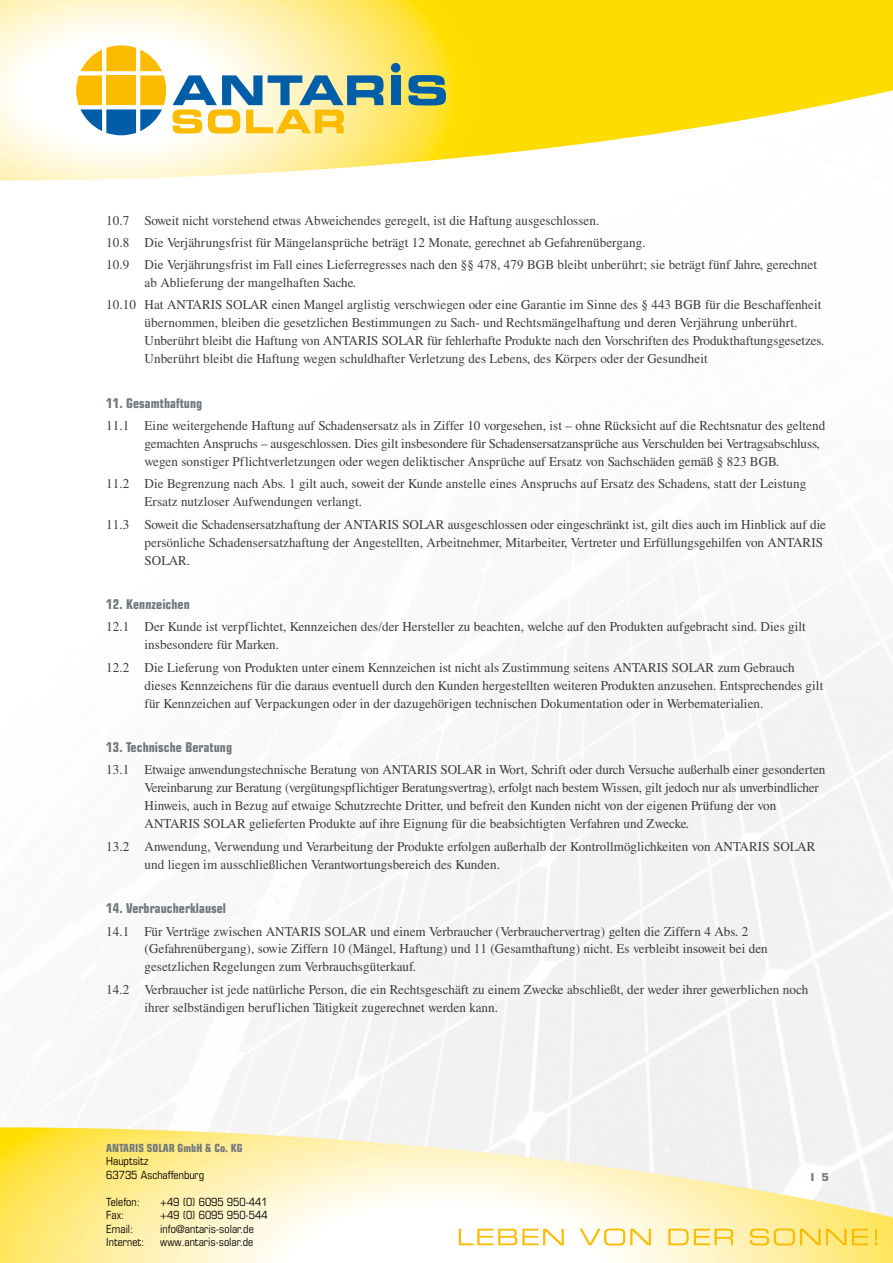
<style>
.page{position:relative;width:893px;height:1263px;background:#fff}
.page>*{position:absolute;margin:0;border:0;box-sizing:border-box;transform-origin:0 0}
.t1{font:13.5px/18px "Times LTCE";letter-spacing:.005em;color:#3e3d40}
.t2{font:700 condensed 13.5px "Eurostile LTCE";letter-spacing:.005em;color:#72797e}
.t3{font:condensed 11.25px/13.5px "Eurostile LTCE";color:#000}
.t4{font:700 condensed 11.25px "Eurostile LTCE";color:#72797e}
.t5{font:700 10.5px "Eurostile LTCE";color:#72797e}
</style>
<div class="page">
<svg style="left:0;top:0;width:893px;height:180px"></svg>
<svg style="left:0;top:1127px;width:893px;height:136px"></svg>
<svg style="left:459px;top:1229px;width:105px;height:16px"></svg>
<svg style="left:580px;top:1228px;width:71px;height:17px"></svg>
<svg style="left:668px;top:1229px;width:65px;height:16px"></svg>
<svg style="left:750px;top:1228px;width:118px;height:17px;background:#fddd64"></svg>
<svg style="left:875px;top:1229px;width:2px;height:16px"></svg>
<div style="left:391px;top:63px;width:9px;height:10px;background:#005ea8;border-radius:50%"></div>
<div style="left:391px;top:75px;width:9px;height:30px;background:#005ea8"></div>
<svg style="left:408px;top:75px;width:38px;height:30px"></svg>
<svg style="left:173px;top:75px;width:210px;height:59px;background:#b8c19a"></svg>
<svg style="left:76px;top:45px;width:90px;height:90px"></svg>
<p class="t1" style="left:106px;top:209px;width:712px;line-height:22.2px">10.7 Soweit nicht vorstehend etwas Abweichendes geregelt, ist die Haftung ausgeschlossen.<br>10.8 Die Verjährungsfrist für Mängelansprüche beträgt 12 Monate, gerechnet ab Gefahrenübergang.<br>10.9 Die Verjährungsfrist im Fall eines Lieferregresses nach den §§ 478, 479 BGB bleibt unberührt; sie beträgt fünf Jahre, gerechnet</p>
<p class="t1" style="left:106px;top:271px;width:717px;line-height:22.2px;text-indent:38px">ab Ablieferung der mangelhaften Sache.<br>10.10 Hat ANTARIS SOLAR einen Mangel arglistig verschwiegen oder eine Garantie im Sinne des § 443 BGB für die Beschaffenheit</p>
<p class="t1" style="left:145px;top:314px;width:681px">übernommen, bleiben die gesetzlichen Bestimmungen zu Sach- und Rechtsmängelhaftung und deren Verjährung unberührt.<br>Unberührt bleibt die Haftung von ANTARIS SOLAR für fehlerhafte Produkte nach den Vorschriften des Produkthaftungsgesetzes.<br>Unberührt bleibt die Haftung wegen schuldhafter Verletzung des Lebens, des Körpers oder der Gesundheit</p>
<p class="t2" style="left:106px;top:395px;width:97px">11. Gesamthaftung</p>
<p class="t1" style="left:145px;top:417px;width:682px;text-indent:-38px">11.1 Eine weitergehende Haftung auf Schadensersatz als in Ziffer 10 vorgesehen, ist – ohne Rücksicht auf die Rechtsnatur des geltend gemachten Anspruchs – ausgeschlossen. Dies gilt insbesondere für Schadensersatzansprüche aus Verschulden bei Vertragsabschluss, wegen sonstiger Pflichtverletzungen oder wegen deliktischer Ansprüche auf Ersatz von Sachschäden gemäß § 823 BGB.</p>
<p class="t1" style="left:145px;top:475px;width:663px;text-indent:-38px">11.2 Die Begrenzung nach Abs. 1 gilt auch, soweit der Kunde anstelle eines Anspruchs auf Ersatz des Schadens, statt der Leistung<br>Ersatz nutzloser Aufwendungen verlangt.</p>
<p class="t1" style="left:145px;top:515px;width:683px;text-indent:-38px">11.3 Soweit die Schadensersatzhaftung der ANTARIS SOLAR ausgeschlossen oder eingeschränkt ist, gilt dies auch im Hinblick auf die persönliche Schadensersatzhaftung der Angestellten, Arbeitnehmer, Mitarbeiter, Vertreter und Erfüllungsgehilfen von ANTARIS<br>SOLAR.</p>
<p class="t2" style="left:106px;top:596px;width:85px">12. Kennzeichen</p>
<p class="t1" style="left:145px;top:618px;width:663px;text-indent:-38px">12.1 Der Kunde ist verpflichtet, Kennzeichen des/der Hersteller zu beachten, welche auf den Produkten aufgebracht sind. Dies gilt insbesondere für Marken.</p>
<p class="t1" style="left:145px;top:658px;width:680px;text-indent:-38px">12.2 Die Lieferung von Produkten unter einem Kennzeichen ist nicht als Zustimmung seitens ANTARIS SOLAR zum Gebrauch dieses Kennzeichens für die daraus eventuell durch den Kunden hergestellten weiteren Produkten anzusehen. Entsprechendes gilt für Kennzeichen auf Verpackungen oder in der dazugehörigen technischen Dokumentation oder in Werbematerialien.</p>
<p class="t2" style="left:106px;top:739px;width:127px">13. Technische Beratung</p>
<p class="t1" style="left:145px;top:761px;width:682px;text-indent:-38px">13.1 Etwaige anwendungstechnische Beratung von ANTARIS SOLAR in Wort, Schrift oder durch Versuche außerhalb einer gesonderten Vereinbarung zur Beratung (vergütungspflichtiger Beratungsvertrag), erfolgt nach bestem Wissen, gilt jedoch nur als unverbindlicher Hinweis, auch in Bezug auf etwaige Schutzrechte Dritter, und befreit den Kunden nicht von der eigenen Prüfung der von ANTARIS SOLAR gelieferten Produkte auf ihre Eignung für die beabsichtigten Verfahren und Zwecke.</p>
<p class="t1" style="left:145px;top:837px;width:672px;text-indent:-38px">13.2 Anwendung, Verwendung und Verarbeitung der Produkte erfolgen außerhalb der Kontrollmöglichkeiten von ANTARIS SOLAR und liegen im ausschließlichen Verantwortungsbereich des Kunden.</p>
<p class="t2" style="left:106px;top:900px;width:121px">14. Verbraucherklausel</p>
<p class="t1" style="left:145px;top:922px;width:625px;text-indent:-38px">14.1 Für Verträge zwischen ANTARIS SOLAR und einem Verbraucher (Verbrauchervertrag) gelten die Ziffern 4 Abs. 2 (Gefahrenübergang), sowie Ziffern 10 (Mängel, Haftung) und 11 (Gesamthaftung) nicht. Es verbleibt insoweit bei den gesetzlichen Regelungen zum Verbrauchsgüterkauf.</p>
<p class="t1" style="left:145px;top:980px;width:665px;text-indent:-38px">14.2 Verbraucher ist jede natürliche Person, die ein Rechtsgeschäft zu einem Zwecke abschließt, der weder ihrer gewerblichen noch ihrer selbständigen beruflichen Tätigkeit zugerechnet werden kann.</p>
<p class="t4" style="left:106px;top:1141px;width:138px">ANTARIS SOLAR GmbH &amp; Co. KG</p>
<p class="t3" style="left:106px;top:1154px;width:99px">Hauptsitz<br>63735 Aschaffenburg</p>
<p class="t3" style="left:106px;top:1195px;width:35px">Telefon:</p>
<p class="t3" style="left:160px;top:1195px;width:109px">+49 (0) 6095 950-441</p>
<p class="t3" style="left:106px;top:1208px;width:20px">Fax:</p>
<p class="t3" style="left:160px;top:1208px;width:109px">+49 (0) 6095 950-544</p>
<p class="t3" style="left:106px;top:1222px;width:29px">Email:</p>
<p class="t3" style="left:160px;top:1222px;width:95px">info@antaris-solar.de</p>
<p class="t3" style="left:106px;top:1235px;width:40px">Internet:</p>
<p class="t3" style="left:160px;top:1235px;width:95px">www.antaris-solar.de</p>
<p class="t5" style="left:811px;top:1171px;width:20px">I 5</p>
</div>
